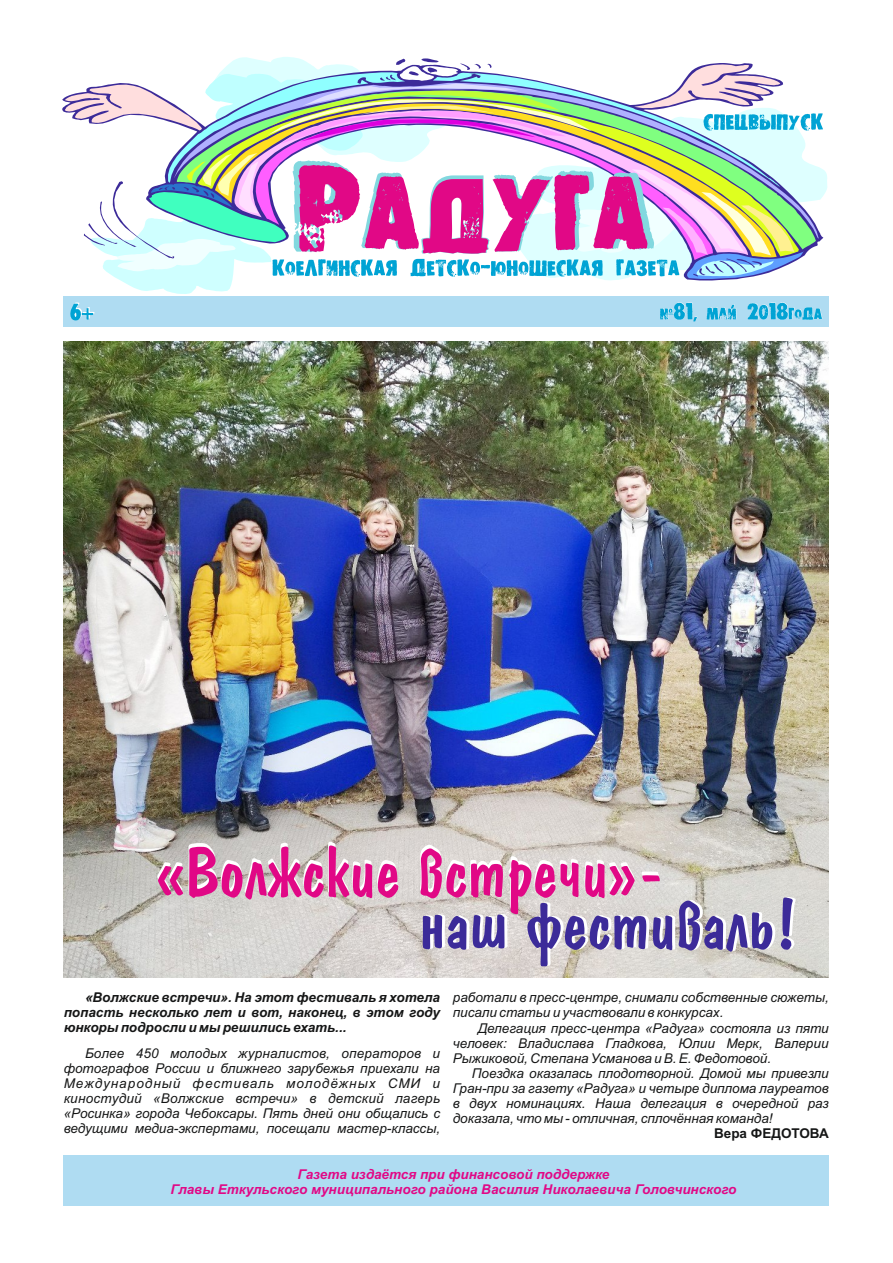
<style>
.page{position:relative;width:893px;height:1263px;background:#fff}
.page>*{position:absolute;margin:0;border:0;box-sizing:border-box;transform-origin:0 0}
.t1{font:italic 13.5px/15.1px "Arial";color:#151616;text-align:justify}
.t2{font:italic 700 13.5px/15.1px "Arial";color:#151616;text-align:justify}
.t3{font:italic 700 13.5px/15.1px "Arial";color:#e10886;text-align:center}
.t4{font:700 13.5px "Arial";color:#151616}
</style>
<div class="page">
<div style="left:64px;top:1155px;width:765px;height:50px;background:#afdcf2"></div>
<div style="left:63px;top:296px;width:766px;height:31px;background:#afdcf2"></div>
<svg style="left:70px;top:302px;width:24px;height:18px"></svg>
<svg style="left:65px;top:57px;width:758px;height:237px"></svg>
<img style="left:64px;top:342px;width:765px;height:636px">
<svg style="left:157px;top:842px;width:618px;height:124px;background:#ccaec2"></svg>
<svg style="left:781px;top:897px;width:15px;height:53px"></svg>
<svg style="left:660px;top:302px;width:37px;height:19px"></svg>
<svg style="left:707px;top:304px;width:29px;height:16px"></svg>
<svg style="left:748px;top:302px;width:74px;height:18px"></svg>
<p class="t2" style="left:64px;top:991px;width:378px;text-indent:21px">«Волжские встречи». На этот фестиваль я хотела попасть несколько лет и вот, наконец, в этом году юнкоры подросли и мы решились ехать...</p>
<p class="t1" style="left:64px;top:1046px;width:378px;text-indent:21px">Более 450 молодых журналистов, операторов и фотографов России и ближнего зарубежья приехали на Международный фестиваль молодёжных СМИ и киностудий «Волжские встречи» в детский лагерь «Росинка» города Чебоксары. Пять дней они общались с ведущими медиа-экспертами, посещали мастер-классы,</p>
<p class="t1" style="left:453px;top:991px;width:377px">работали в пресс-центре, снимали собственные сюжеты, писали статьи и участвовали в конкурсах.</p>
<p class="t1" style="left:453px;top:1021px;width:377px;text-indent:25px">Делегация пресс-центра «Радуга» состояла из пяти человек: Владислава Гладкова, Юлии Мерк, Валерии Рыжиковой, Степана Усманова и В. Е. Федотовой.</p>
<p class="t1" style="left:453px;top:1067px;width:377px;text-indent:19px">Поездка оказалась плодотворной. Домой мы привезли Гран-при за газету «Радуга» и четыре диплома лауреатов в двух номинациях. Наша делегация в очередной раз доказала, что мы - отличная, сплочённая команда!</p>
<p class="t4" style="left:714px;top:1128px;width:116px">Вера ФЕДОТОВА</p>
<p class="t3" style="left:171px;top:1168px;width:567px">Газета издаётся при финансовой поддержке<br>Главы Еткульского муниципального района Василия Николаевича Головчинского</p>
</div>
